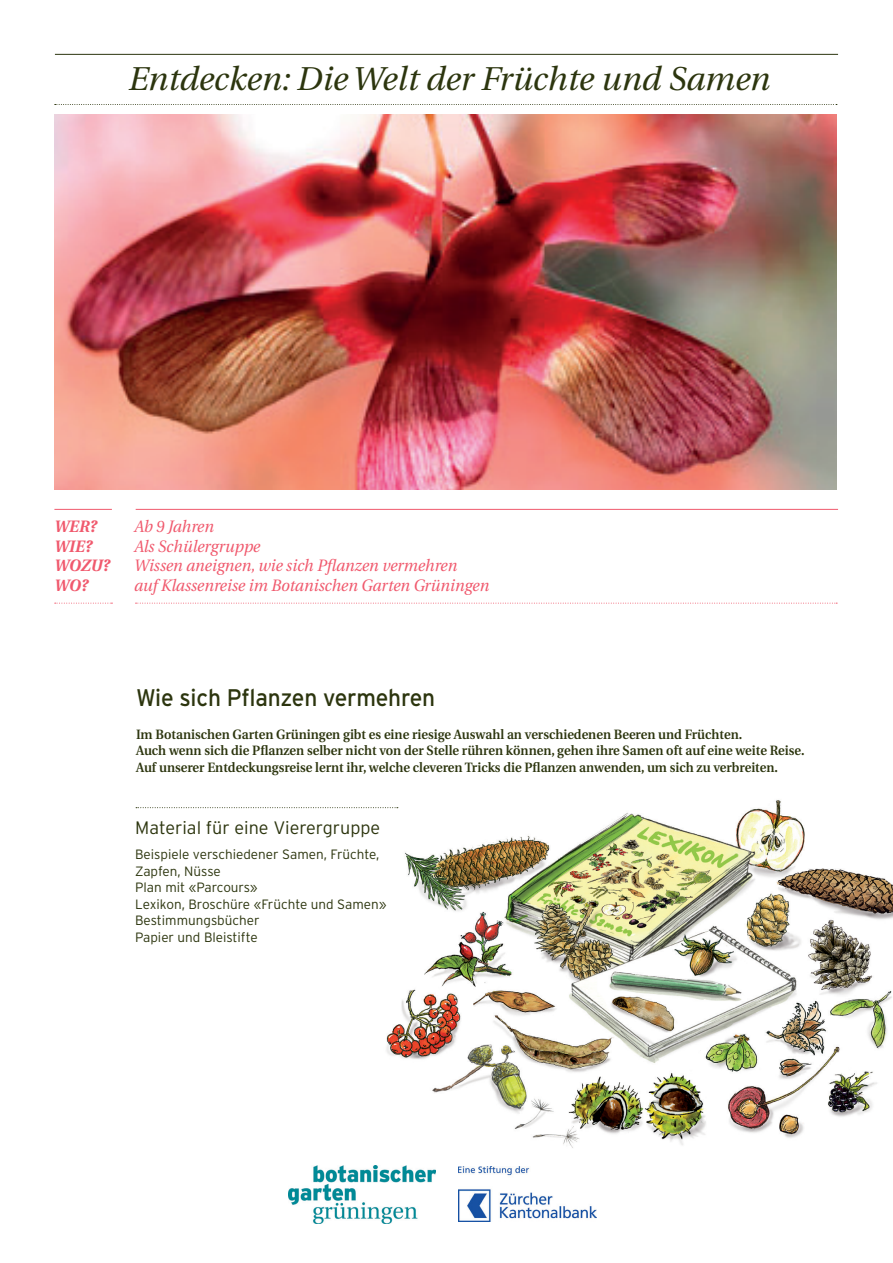
<style>
.page{position:relative;width:893px;height:1263px;background:#fff}
.page>*{position:absolute;margin:0;border:0;box-sizing:border-box;transform-origin:0 0}
.t1{font:italic 33px "Utopia";color:#2c350e}
.t2{font:24px "Interstate";letter-spacing:-.01em;color:#2c350e;scale:.95 1}
.t3{font:300 18px "Interstate";color:#2c350e}
.t4{font:italic 16.5px "Utopia";color:#f0596d;scale:.95 1}
.t5{font:italic 700 16.5px "Utopia";color:#f0596d;scale:.95 1}
.t6{font:600 13.5px/16.5px "Utopia";color:#2c350e;scale:.95 1}
.t7{font:300 13.5px/16.5px "Interstate";color:#2c350e}
</style>
<div class="page">
<img style="left:378px;top:800px;width:515px;height:348px">
<svg style="left:136px;top:807px;width:262px;height:1px"></svg>
<img style="left:54px;top:114px;width:782px;height:375px">
<img style="left:288px;top:1165px;width:147px;height:58px">
<img style="left:458px;top:1166px;width:138px;height:55px">
<svg style="left:136px;top:603px;width:701px;height:1px"></svg>
<hr style="left:136px;top:509px;width:702px;height:1px;background:#f0596d">
<svg style="left:55px;top:603px;width:57px;height:1px"></svg>
<hr style="left:54px;top:509px;width:58px;height:1px;background:#f0596d">
<svg style="left:55px;top:104px;width:782px;height:1px"></svg>
<hr style="left:55px;top:54px;width:783px;height:1px;background:#2c350e">
<h1 class="t1" style="left:128px;top:60px;width:643px">Entdecken: Die Welt der Früchte und Samen</h1>
<p class="t5" style="left:54px;top:517px;width:46px">WER?</p>
<p class="t4" style="left:134px;top:517px;width:85px">Ab 9 Jahren</p>
<p class="t5" style="left:54px;top:536px;width:41px">WIE?</p>
<p class="t4" style="left:134px;top:537px;width:134px">Als Schülergruppe</p>
<p class="t5" style="left:54px;top:556px;width:60px">WOZU?</p>
<p class="t4" style="left:134px;top:556px;width:341px">Wissen aneignen, wie sich Pflanzen vermehren</p>
<p class="t5" style="left:54px;top:575px;width:37px">WO?</p>
<p class="t4" style="left:134px;top:576px;width:375px">auf Klassenreise im Botanischen Garten Grüningen</p>
<h2 class="t2" style="left:136px;top:684px;width:316px">Wie sich Pflanzen vermehren</h2>
<p class="t6" style="left:136px;top:726px;width:705px">Im Botanischen Garten Grüningen gibt es eine riesige Auswahl an verschiedenen Beeren und Früchten.<br>Auch wenn sich die Pflanzen selber nicht von der Stelle rühren können, gehen ihre Samen oft auf eine weite Reise.<br>Auf unserer Entdeckungsreise lernt ihr, welche cleveren Tricks die Pflanzen anwenden, um sich zu verbreiten.</p>
<h3 class="t3" style="left:135px;top:817px;width:247px">Material für eine Vierergruppe</h3>
<p class="t7" style="left:135px;top:846px;width:253px">Beispiele verschiedener Samen, Früchte,<br>Zapfen, Nüsse<br>Plan mit «Parcours»<br>Lexikon, Broschüre «Früchte und Samen»<br>Bestimmungsbücher<br>Papier und Bleistifte</p>
</div>
